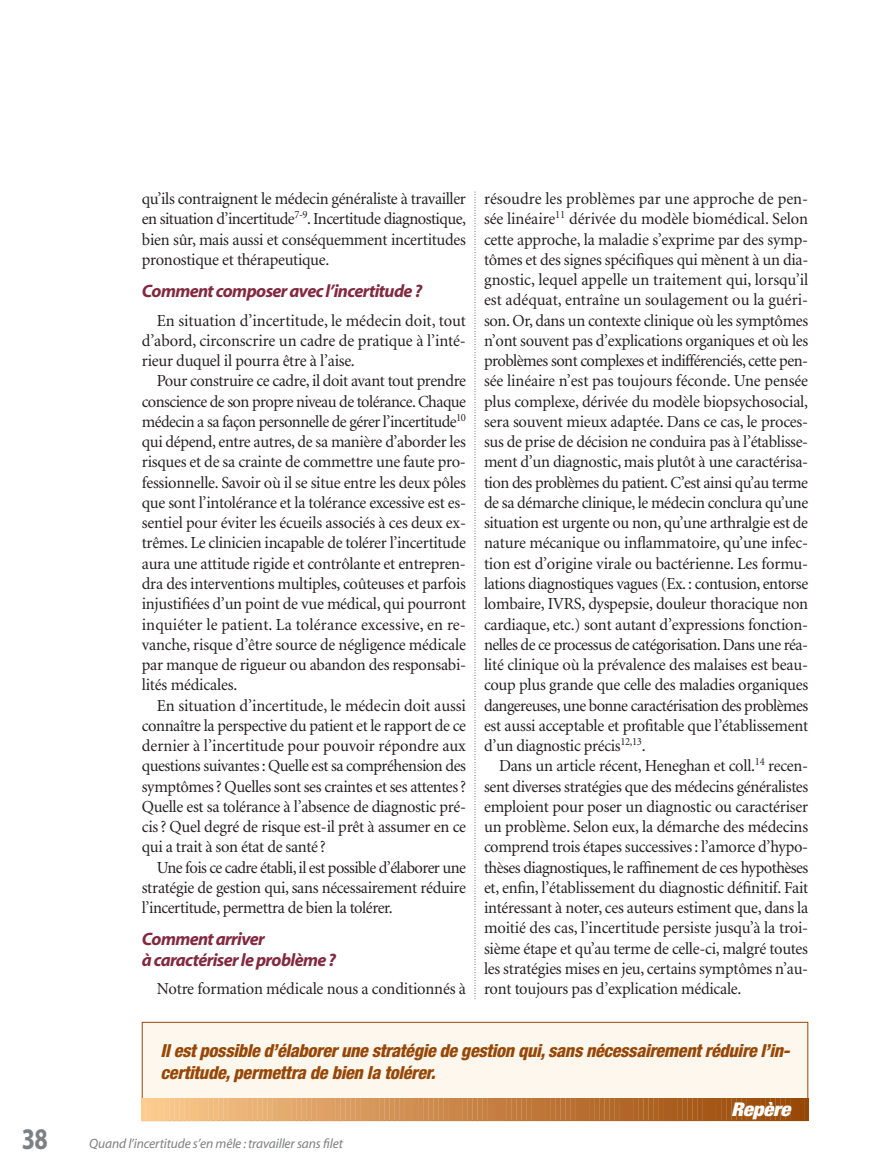
<style>
.page{position:relative;width:878px;height:1175px;background:#fff}
.page>*{position:absolute;margin:0;border:0;box-sizing:border-box;transform-origin:0 0}
.t1{font:700 30px "Myriad";color:#7d7f81;scale:.8 1}
.t2{font:italic 900 condensed 18.9px "Helvetica Neue";color:#fff;scale:1.11 1}
.t3{font:italic 800 condensed 18px/21.8px "Helvetica Neue";color:#974705}
.t4{font:italic 700 18px/20.2px "Myriad";letter-spacing:-.035em;color:#82293f}
.t5{font:16.8px/20.2px "Minion";letter-spacing:-.015em;color:#231f20;text-align:justify}
.t6{font:italic 13.5px "Myriad";letter-spacing:-.01em;color:#7d7f81}
</style>
<div class="page">
<svg style="left:474px;top:192px;width:1px;height:807px"></svg>
<div style="left:142px;top:1022px;width:665px;height:98px;background:#fef7ed"></div>
<div style="left:142px;top:1022px;width:666px;height:98px;border:1px solid #974705"></div>
<svg style="left:142px;top:1098px;width:665px;height:22px;background:#c9874a"></svg>
<h1 class="t1" style="left:22px;top:1127px;width:34px">38</h1>
<p class="t5" style="left:142px;top:190px;width:325px">qu’ils contraignent le médecin généraliste à travailler en situation d’incertitude<sup>7-9</sup>. Incertitude diagnostique, bien sûr, mais aussi et conséquemment incertitudes pronostique et thérapeutique.</p>
<p class="t4" style="left:142px;top:282px;width:282px">Comment composer avec l’incertitude ?</p>
<p class="t5" style="left:142px;top:311px;width:325px;text-indent:15px">En situation d’incertitude, le médecin doit, tout d’abord, circonscrire un cadre de pratique à l’inté&shy;rieur duquel il pourra être à l’aise.</p>
<p class="t5" style="left:142px;top:372px;width:326px;text-indent:15px">Pour construire ce cadre, il doit avant tout prendre conscience de son propre niveau de tolérance. Chaque médecin a sa façon personnelle de gérer l’incertitude<sup>10 </sup>qui dépend, entre autres, de sa manière d’aborder les risques et de sa crainte de commettre une faute pro&shy;fessionnelle. Savoir où il se situe entre les deux pôles que sont l’intolérance et la tolérance excessive est es&shy;sentiel pour éviter les écueils associés à ces deux ex&shy;trêmes. Le clinicien incapable de tolérer l’incertitude aura une attitude rigide et contrôlante et entrepren&shy;dra des interventions multiples, coûteuses et parfois injustifiées d’un point de vue médical, qui pourront inquiéter le patient. La tolérance excessive, en re&shy;vanche, risque d’être source de négligence médicale par manque de rigueur ou abandon des responsabi&shy;lités médicales.</p>
<p class="t5" style="left:142px;top:696px;width:326px;text-indent:15px">En situation d’incertitude, le médecin doit aussi connaître la perspective du patient et le rapport de ce dernier à l’incertitude pour pouvoir répondre aux questions suivantes : Quelle est sa compréhension des symptômes ? Quelles sont ses craintes et ses attentes ?<br>Quelle est sa tolérance à l’absence de diagnostic pré&shy;cis ? Quel degré de risque est-il prêt à assumer en ce qui a trait à son état de santé ?</p>
<p class="t5" style="left:142px;top:858px;width:326px;text-indent:15px">Une fois ce cadre établi, il est possible d’élaborer une stratégie de gestion qui, sans nécessairement réduire l’incertitude, permettra de bien la tolérer.</p>
<p class="t4" style="left:142px;top:930px;width:196px">Comment arriver<br>à caractériser le problème ?</p>
<p class="t5" style="left:157px;top:980px;width:310px">Notre formation médicale nous a conditionnés à</p>
<p class="t5" style="left:484px;top:190px;width:326px">résoudre les problèmes par une approche de pen&shy;sée linéaire<sup>11</sup> dérivée du modèle biomédical. Selon cette approche, la maladie s’exprime par des symp&shy;tômes et des signes spécifiques qui mènent à un dia&shy;gnostic, lequel appelle un traitement qui, lorsqu’il est adéquat, entraîne un soulagement ou la guéri&shy;son. Or, dans un contexte clinique où les symptômes n’ont souvent pas d’explications organiques et où les problèmes sont complexes et indifférenciés, cette pen&shy;sée linéaire n’est pas toujours féconde. Une pensée plus complexe, dérivée du modèle biopsychosocial, sera souvent mieux adaptée. Dans ce cas, le proces&shy;sus de prise de décision ne conduira pas à l’établisse&shy;ment d’un diagnostic, mais plutôt à une caractérisa&shy;tion des problèmes du patient. C’est ainsi qu’au terme de sa démarche clinique, le médecin conclura qu’une situation est urgente ou non, qu’une arthralgie est de nature mécanique ou inflammatoire, qu’une infec&shy;tion est d’origine virale ou bactérienne. Les formu&shy;lations diagnostiques vagues (Ex. : contusion, entorse lombaire, IVRS, dyspepsie, douleur thoracique non cardiaque, etc.) sont autant d’expressions fonction&shy;nelles de ce processus de catégorisation. Dans une réa&shy;lité clinique où la prévalence des malaises est beau&shy;coup plus grande que celle des maladies organiques dangereuses, une bonne caractérisation des problèmes est aussi acceptable et profitable que l’établissement d’un diagnostic précis<sup>12,13</sup>.</p>
<p class="t5" style="left:484px;top:757px;width:326px;text-indent:15px">Dans un article récent, Heneghan et coll.<sup>14</sup> recen&shy;sent diverses stratégies que des médecins généralistes emploient pour poser un diagnostic ou caractériser un problème. Selon eux, la démarche des médecins comprend trois étapes successives : l’amorce d’hypo&shy;thèses diagnostiques, le raffinement de ces hypothèses et, enfin, l’établissement du diagnostic définitif. Fait intéressant à noter, ces auteurs estiment que, dans la moitié des cas, l’incertitude persiste jusqu’à la troi&shy;sième étape et qu’au terme de celle-ci, malgré toutes les stratégies mises en jeu, certains symptômes n’au&shy;ront toujours pas d’explication médicale.</p>
<p class="t3" style="left:160px;top:1041px;width:633px">Ilestpossible d’élaborerune stratégie de gestion qui, sans nécessairementréduire l’in&shy;certitude, permettra de bien la tolérer.</p>
<p class="t2" style="left:731px;top:1102px;width:58px">Repère</p>
<p class="t6" style="left:89px;top:1138px;width:255px">Quand l’incertitude s’en mêle : travailler sans filet</p>
</div>
